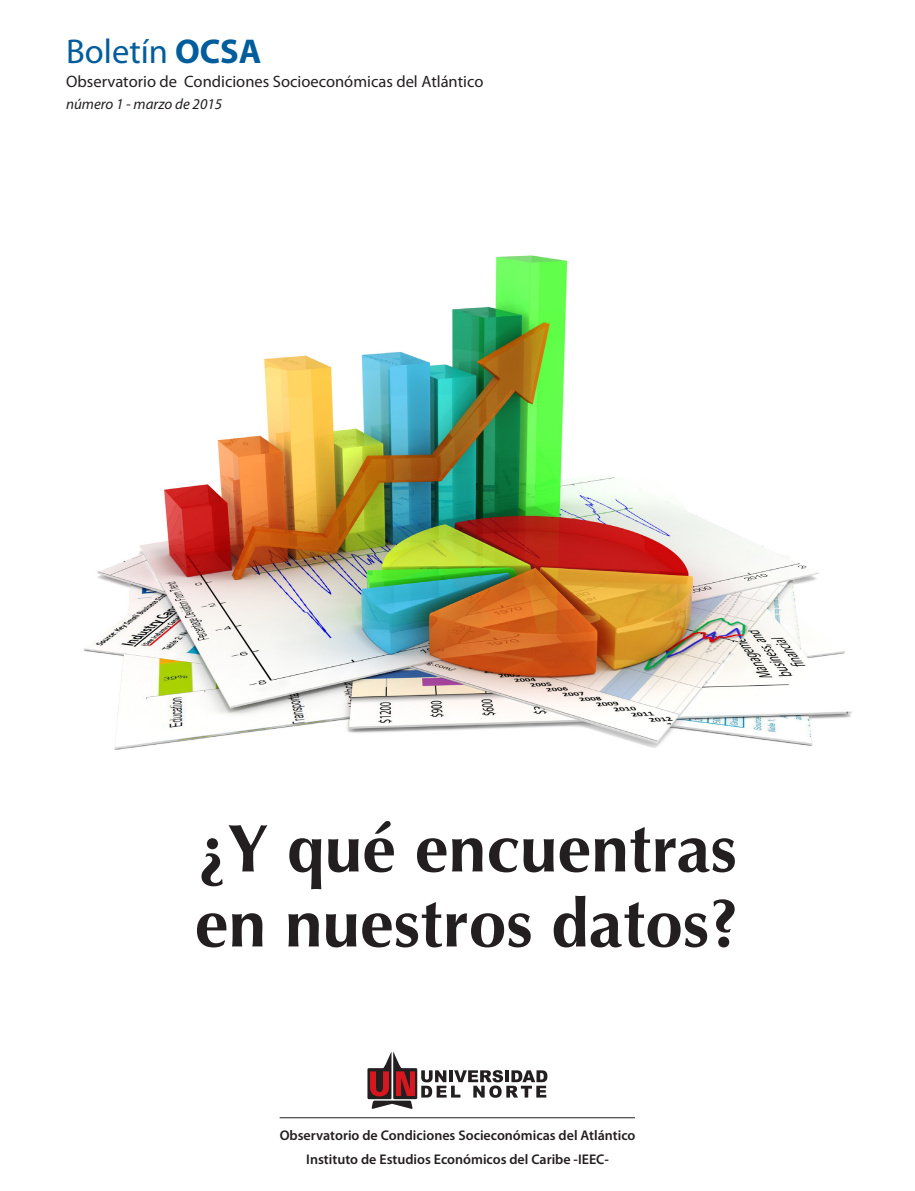
<style>
.page{position:relative;width:915px;height:1191px;background:#fff}
.page>*{position:absolute;margin:0;border:0;box-sizing:border-box;transform-origin:0 0}
.t1{font:700 67.5px/75px "Optima";color:#231f20}
.t2{font:34.5px "Myriad Pro";color:#005d9c}
.t3{font:16.5px "Myriad Pro";color:#231f20}
.t4{font:italic 15px "Myriad Pro";color:#231f20}
.t5{font:600 14.1px/23.4px "Myriad Pro";color:#231f20;text-align:center}
.s1{font-weight:700}
</style>
<div class="page">
<img style="left:83px;top:255px;width:769px;height:495px">
<svg style="left:367px;top:1052px;width:180px;height:57px"></svg>
<hr style="left:279px;top:1117px;width:355px;height:1px;background:#231f20">
<h2 class="t2" style="left:66px;top:30px;width:197px">Boletín <span class="s1">OCSA</span></h2>
<p class="t3" style="left:66px;top:71px;width:418px">Observatorio de Condiciones Socioeconómicas del Atlántico</p>
<p class="t4" style="left:66px;top:95px;width:157px">número 1 - marzo de 2015</p>
<h1 class="t1" style="left:195px;top:812px;width:545px">¿Y qué encuentras en nuestros datos?</h1>
<p class="t5" style="left:279px;top:1123px;width:357px">Observatorio de Condiciones Socieconómicas del Atlántico<br>Instituto de Estudios Económicos del Caribe -IEEC-</p>
</div>
